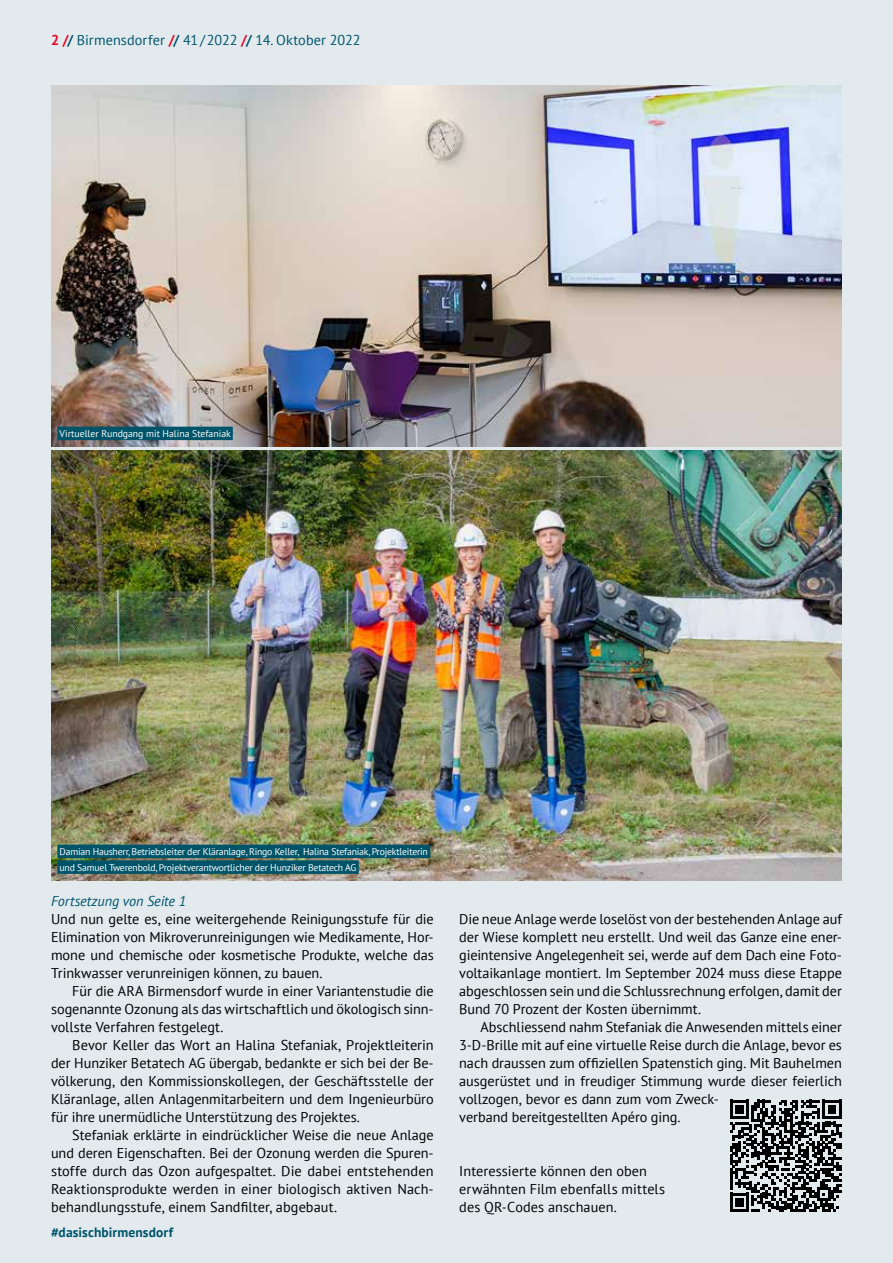
<style>
.page{position:relative;width:893px;height:1263px;background:#e2eaee}
.page>*{position:absolute;margin:0;border:0;box-sizing:border-box;transform-origin:0 0}
.t1{font:14.25px/18px "PT Sans";color:#000;text-align:justify}
.t2{font:14.25px "PT Sans";letter-spacing:.005em;color:#00546a}
.t3{font:italic 14.25px "PT Sans";letter-spacing:-.005em;color:#00546a}
.t4{font:700 13.5px "PT Sans";letter-spacing:.01em;color:#00546a}
.t5{font:9.75px/15.8px "PT Sans";letter-spacing:-.02em;color:#fff}
.t6{font:9.75px "PT Sans";color:#fff}
.s1{font-weight:700;color:#e40429}
.s2{font-weight:700}
</style>
<div class="page">
<svg style="left:730px;top:1100px;width:112px;height:112px"></svg>
<img style="left:51px;top:451px;width:791px;height:429px">
<img style="left:51px;top:85px;width:791px;height:361px">
<div style="left:57px;top:427px;width:176px;height:13px;background:#00546a"></div>
<div style="left:57px;top:845px;width:373px;height:13px;background:#00546a"></div>
<div style="left:57px;top:860px;width:302px;height:14px;background:#00546a"></div>
<p class="t2" style="left:51px;top:31px;width:311px"><span class="s1">2 /</span><span class="s2">/</span> Birmensdorfer <span class="s1">/</span><span class="s2">/</span> 41/2022 <span class="s1">/</span><span class="s2">/</span> 14. Oktober 2022</p>
<p class="t6" style="left:60px;top:427px;width:173px">Virtueller Rundgang mit Halina Stefaniak</p>
<p class="t5" style="left:60px;top:843px;width:370px">Damian Hausherr, Betriebsleiter der Kläranlage, Ringo Keller, Halina Stefaniak, Projektleiterin und Samuel Twerenbold, Projektverantwortlicher der Hunziker Betatech AG</p>
<p class="t3" style="left:51px;top:892px;width:137px">Fortsetzung von Seite 1</p>
<p class="t1" style="left:51px;top:909px;width:384px">Und nun gelte es, eine weitergehende Reinigungsstufe für die Elimination von Mikroverunreinigungen wie Medikamente, Hor&shy;mone und chemische oder kosmetische Produkte, welche das Trinkwasser verunreinigen können, zu bauen.</p>
<p class="t1" style="left:51px;top:981px;width:384px;text-indent:21px">Für die ARA Birmensdorf wurde in einer Variantenstudie die sogenannte Ozonung als das wirtschaftlich und ökologisch sinn&shy;vollste Verfahren festgelegt.</p>
<p class="t1" style="left:51px;top:1035px;width:384px;text-indent:21px">Bevor Keller das Wort an Halina Stefaniak, Projektleiterin der Hunziker Betatech AG übergab, bedankte er sich bei der Be&shy;völkerung, den Kommissionskollegen, der Geschäftsstelle der Kläranlage, allen Anlagenmitarbeitern und dem Ingenieurbüro für ihre unermüdliche Unterstützung des Projektes.</p>
<p class="t1" style="left:51px;top:1125px;width:384px;text-indent:21px">Stefaniak erklärte in eindrücklicher Weise die neue Anlage und deren Eigenschaften. Bei der Ozonung werden die Spuren&shy;stoffe durch das Ozon aufgespaltet. Die dabei entstehenden Reaktionsprodukte werden in einer biologisch aktiven Nach&shy;behandlungsstufe, einem Sandfilter, abgebaut.</p>
<p class="t4" style="left:51px;top:1224px;width:124px">#dasischbirmensdorf</p>
<p class="t1" style="left:459px;top:909px;width:384px">Die neue Anlage werde loselöst von der bestehenden Anlage auf der Wiese komplett neu erstellt. Und weil das Ganze eine ener&shy;gieintensive Angelegenheit sei, werde auf dem Dach eine Foto&shy;voltaikanlage montiert. Im September 2024 muss diese Etappe abgeschlossen sein und die Schlussrechnung erfolgen, damit der Bund 70 Prozent der Kosten übernimmt.</p>
<p class="t1" style="left:459px;top:1017px;width:384px;text-align:left;text-indent:21px">Abschliessend nahm Stefaniak die Anwesenden mittels einer 3-D-Brille mit auf eine virtuelle Reise durch die Anlage, bevor es nach draussen zum offiziellen Spatenstich ging. Mit Bauhelmen ausgerüstet und in freudiger Stimmung wurde dieser feierlich vollzogen, bevor es dann zum vom Zweck-<br>verband bereitgestellten Apéro ging.</p>
<p class="t1" style="left:459px;top:1161px;width:207px;text-align:left">Interessierte können den oben erwähnten Film ebenfalls mittels des QR-Codes anschauen.</p>
</div>
